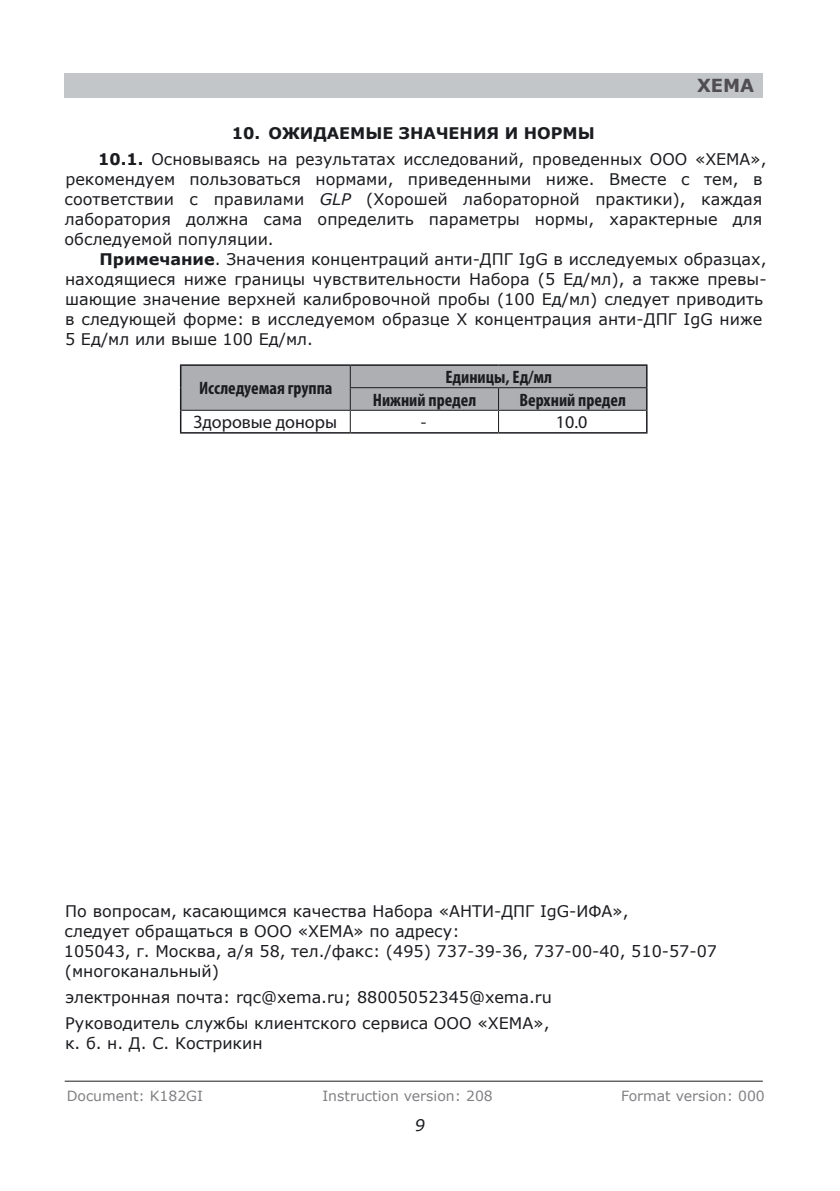
<style>
.page{position:relative;width:840px;height:1191px;background:#fff}
.page>*{position:absolute;margin:0;border:0;box-sizing:border-box;transform-origin:0 0}
.t1{font:700 condensed 18px/22.6px "Myriad Pro";color:#1b1c20}
.t2{font:18px "Myriad Pro";color:#1b1c20}
.t3{font:700 18px "Verdana";color:#504e53}
.t4{font:16px/20px "Verdana";color:#1b1c20}
.t5{font:italic 16px "Verdana";color:#1b1c20}
.t6{font:14px "Verdana";color:#818084}
.s1{font-weight:700}
.s2{font-style:italic}
</style>
<div class="page">
<hr style="left:65px;top:1080px;width:697px;height:1px;background:#1b1c20">
<div style="left:65px;top:73px;width:697px;height:25px;background:#c3c6c8"></div>
<hr style="left:180px;top:364px;width:170px;height:2px;background:#1b1c20">
<hr style="left:350px;top:364px;width:148px;height:2px;background:#1b1c20">
<hr style="left:498px;top:364px;width:149px;height:2px;background:#1b1c20">
<hr style="left:645px;top:366px;width:2px;height:22px;background:#1b1c20">
<hr style="left:645px;top:388px;width:2px;height:22px;background:#1b1c20">
<svg style="left:180px;top:365px;width:466px;height:67px"></svg>
<hr style="left:645px;top:410px;width:2px;height:22px;background:#1b1c20">
<hr style="left:180px;top:432px;width:170px;height:1px;background:#1b1c20">
<hr style="left:350px;top:432px;width:148px;height:1px;background:#1b1c20">
<hr style="left:498px;top:432px;width:149px;height:1px;background:#1b1c20">
<p class="t3" style="left:696px;top:73px;width:59px">ХЕМА</p>
<p class="t4" style="left:98px;top:120px;width:669px;line-height:25.6px;text-indent:133px"><span class="s1">10. ОЖИДАЕМЫЕ ЗНАЧЕНИЯ И НОРМЫ<br>10.1.</span> Основываясь на результатах исследований, проведенных ООО «ХЕМА»,</p>
<p class="t4" style="left:65px;top:169px;width:699px;text-align:justify">рекомендуем пользоваться нормами, приведенными ниже. Вместе с тем, в соответствии с правилами <span class="s2">GLP</span> (Хорошей лабораторной практики), каждая лаборатория должна сама определить параметры нормы, характерные для обследуемой популяции.</p>
<p class="t4" style="left:65px;top:249px;width:702px;text-indent:34px"><span class="s1">Примечание</span>. Значения концентраций анти-ДПГ IgG в исследуемых образцах, находящиеся ниже границы чувствительности Набора (5 Ед/мл), а также превы&shy;шающие значение верхней калибровочной пробы (100 Ед/мл) следует приводить в следующей форме: в исследуемом образце Х концентрация анти-ДПГ IgG ниже 5 Ед/мл или выше 100 Ед/мл.</p>
<p class="t1" style="left:199px;top:377px;width:135px">Исследуемая группа</p>
<p class="t1" style="left:372px;top:365px;width:181px;text-indent:72px">Единицы, Ед/мл<br>Нижний предел</p>
<p class="t1" style="left:519px;top:388px;width:108px">Верхний предел</p>
<p class="t2" style="left:193px;top:411px;width:145px">Здоровые доноры</p>
<p class="t2" style="left:421px;top:411px;width:7px">-</p>
<p class="t2" style="left:555px;top:411px;width:33px">10.0</p>
<p class="t4" style="left:64px;top:901px;width:654px">По вопросам, касающимся качества Набора «АНТИ-ДПГ IgG-ИФА»,<br>следует обращаться в ООО «ХЕМА» по адресу:<br>105043, г. Москва, а/я 58, тел./факс: (495) 737-39-36, 737-00-40, 510-57-07 (многоканальный)</p>
<p class="t4" style="left:65px;top:984px;width:488px;line-height:25.6px">электронная почта: rqc@xema.ru; 88005052345@xema.ru<br>Руководитель службы клиентского сервиса ООО «ХЕМА»,</p>
<p class="t4" style="left:65px;top:1032px;width:199px">к. б. н. Д. С. Кострикин</p>
<p class="t6" style="left:67px;top:1085px;width:138px">Document: K182GI</p>
<p class="t6" style="left:322px;top:1085px;width:172px">Instruction version: 208</p>
<p class="t6" style="left:620px;top:1085px;width:145px">Format version: 000</p>
<p class="t5" style="left:414px;top:1114px;width:12px">9</p>
</div>
